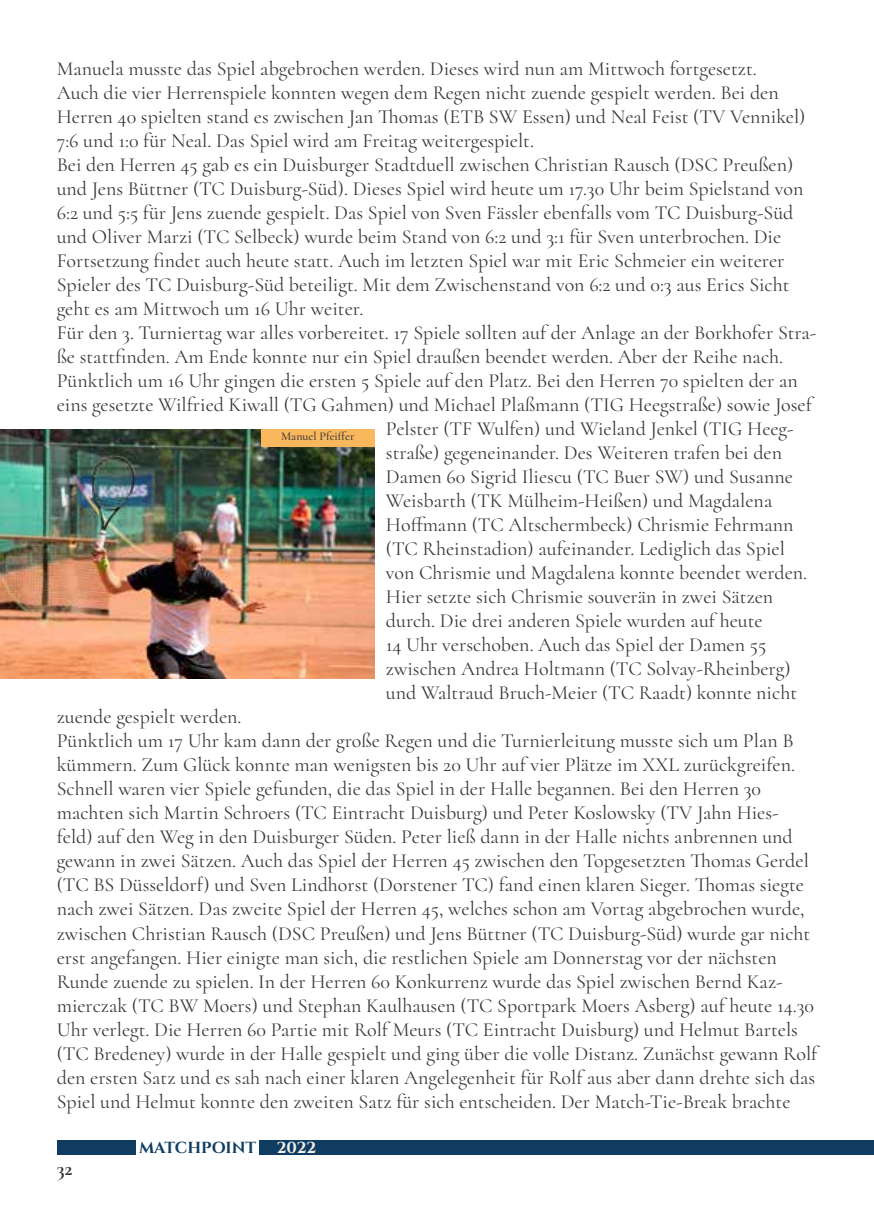
<style>
.page{position:relative;width:874px;height:1225px;background:#fff}
.page>*{position:absolute;margin:0;border:0;box-sizing:border-box;transform-origin:0 0}
.t1{font:20px "Cormorant";color:#363635}
.t2{font:700 20px "Cormorant";color:#363635}
.t3{font:700 16px "Cinzel";color:#103c61}
.t4{font:700 16px "Cinzel";color:#f4f0ed}
.t5{font:500 12px "Cormorant";color:#363635}
</style>
<div class="page">
<img style="left:0;top:429px;width:374px;height:249px">
<div style="left:57px;top:1140px;width:79px;height:14px;background:#103c61"></div>
<div style="left:259px;top:1140px;width:614px;height:14px;background:#103c61"></div>
<div style="left:261px;top:429px;width:113px;height:17px;background:#f9b75e"></div>
<p class="t1" style="left:57px;top:57px;width:701px">Manuela musste das Spiel abgebrochen werden. Dieses wird nun am Mittwoch fortgesetzt.</p>
<p class="t1" style="left:57px;top:81px;width:723px">Auch die vier Herrenspiele konnten wegen dem Regen nicht zuende gespielt werden. Bei den</p>
<p class="t1" style="left:57px;top:105px;width:749px">Herren 40 spielten stand es zwischen Jan Thomas (ETB SW Essen) und Neal Feist (TV Vennikel)</p>
<p class="t1" style="left:57px;top:129px;width:478px">7:6 und 1:0 für Neal. Das Spiel wird am Freitag weitergespielt.</p>
<p class="t1" style="left:57px;top:153px;width:737px">Bei den Herren 45 gab es ein Duisburger Stadtduell zwischen Christian Rausch (DSC Preußen)</p>
<p class="t1" style="left:57px;top:177px;width:747px">und Jens Büttner (TC Duisburg-Süd). Dieses Spiel wird heute um 17.30 Uhr beim Spielstand von</p>
<p class="t1" style="left:57px;top:201px;width:737px">6:2 und 5:5 für Jens zuende gespielt. Das Spiel von Sven Fässler ebenfalls vom TC Duisburg-Süd</p>
<p class="t1" style="left:57px;top:225px;width:725px">und Oliver Marzi (TC Selbeck) wurde beim Stand von 6:2 und 3:1 für Sven unterbrochen. Die</p>
<p class="t1" style="left:57px;top:249px;width:728px">Fortsetzung findet auch heute statt. Auch im letzten Spiel war mit Eric Schmeier ein weiterer</p>
<p class="t1" style="left:57px;top:273px;width:734px">Spieler des TC Duisburg-Süd beteiligt. Mit dem Zwischenstand von 6:2 und 0:3 aus Erics Sicht</p>
<p class="t1" style="left:57px;top:297px;width:308px">geht es am Mittwoch um 16 Uhr weiter.</p>
<p class="t1" style="left:57px;top:321px;width:760px">Für den 3. Turniertag war alles vorbereitet. 17 Spiele sollten auf der Anlage an der Borkhofer Stra-</p>
<p class="t1" style="left:57px;top:345px;width:727px">ße stattfinden. Am Ende konnte nur ein Spiel draußen beendet werden. Aber der Reihe nach.</p>
<p class="t1" style="left:57px;top:369px;width:742px">Pünktlich um 16 Uhr gingen die ersten 5 Spiele auf den Platz. Bei den Herren 70 spielten der an</p>
<p class="t1" style="left:57px;top:393px;width:756px">eins gesetzte Wilfried Kiwall (TG Gahmen) und Michael Plaßmann (TIG Heegstraße) sowie Josef</p>
<p class="t1" style="left:386px;top:417px;width:409px">Pelster (TF Wulfen) und Wieland Jenkel (TIG Heeg-</p>
<p class="t1" style="left:386px;top:441px;width:397px">straße) gegeneinander. Des Weiteren trafen bei den</p>
<p class="t1" style="left:386px;top:465px;width:408px">Damen 60 Sigrid Iliescu (TC Buer SW) und Susanne</p>
<p class="t1" style="left:386px;top:489px;width:388px">Weisbarth (TK Mülheim-Heißen) und Magdalena</p>
<p class="t1" style="left:386px;top:513px;width:409px">Hoffmann (TC Altschermbeck) Chrismie Fehrmann</p>
<p class="t1" style="left:386px;top:537px;width:400px">(TC Rheinstadion) aufeinander. Lediglich das Spiel</p>
<p class="t1" style="left:386px;top:561px;width:422px">von Chrismie und Magdalena konnte beendet werden.</p>
<p class="t1" style="left:386px;top:585px;width:388px">Hier setzte sich Chrismie souverän in zwei Sätzen</p>
<p class="t1" style="left:386px;top:609px;width:378px">durch. Die drei anderen Spiele wurden auf heute</p>
<p class="t1" style="left:386px;top:633px;width:381px">14 Uhr verschoben. Auch das Spiel der Damen 55</p>
<p class="t1" style="left:386px;top:657px;width:406px">zwischen Andrea Holtmann (TC Solvay-Rheinberg)</p>
<p class="t1" style="left:386px;top:681px;width:412px">und Waltraud Bruch-Meier (TC Raadt) konnte nicht</p>
<p class="t1" style="left:57px;top:705px;width:186px">zuende gespielt werden.</p>
<p class="t1" style="left:57px;top:729px;width:738px">Pünktlich um 17 Uhr kam dann der große Regen und die Turnierleitung musste sich um Plan B</p>
<p class="t1" style="left:57px;top:753px;width:739px">kümmern. Zum Glück konnte man wenigsten bis 20 Uhr auf vier Plätze im XXL zurückgreifen.</p>
<p class="t1" style="left:57px;top:777px;width:705px">Schnell waren vier Spiele gefunden, die das Spiel in der Halle begannen. Bei den Herren 30</p>
<p class="t1" style="left:57px;top:801px;width:723px">machten sich Martin Schroers (TC Eintracht Duisburg) und Peter Koslowsky (TV Jahn Hies-</p>
<p class="t1" style="left:57px;top:825px;width:737px">feld) auf den Weg in den Duisburger Süden. Peter ließ dann in der Halle nichts anbrennen und</p>
<p class="t1" style="left:57px;top:849px;width:753px">gewann in zwei Sätzen. Auch das Spiel der Herren 45 zwischen den Topgesetzten Thomas Gerdel</p>
<p class="t1" style="left:57px;top:873px;width:748px">(TC BS Düsseldorf) und Sven Lindhorst (Dorstener TC) fand einen klaren Sieger. Thomas siegte</p>
<p class="t1" style="left:57px;top:897px;width:749px">nach zwei Sätzen. Das zweite Spiel der Herren 45, welches schon am Vortag abgebrochen wurde,</p>
<p class="t1" style="left:57px;top:921px;width:754px">zwischen Christian Rausch (DSC Preußen) und Jens Büttner (TC Duisburg-Süd) wurde gar nicht</p>
<p class="t1" style="left:57px;top:945px;width:721px">erst angefangen. Hier einigte man sich, die restlichen Spiele am Donnerstag vor der nächsten</p>
<p class="t1" style="left:57px;top:969px;width:727px">Runde zuende zu spielen. In der Herren 60 Konkurrenz wurde das Spiel zwischen Bernd Kaz-</p>
<p class="t1" style="left:57px;top:993px;width:758px">mierczak (TC BW Moers) und Stephan Kaulhausen (TC Sportpark Moers Asberg) auf heute 14.30</p>
<p class="t1" style="left:57px;top:1017px;width:742px">Uhr verlegt. Die Herren 60 Partie mit Rolf Meurs (TC Eintracht Duisburg) und Helmut Bartels</p>
<p class="t1" style="left:57px;top:1041px;width:762px">(TC Bredeney) wurde in der Halle gespielt und ging über die volle Distanz. Zunächst gewann Rolf</p>
<p class="t1" style="left:57px;top:1065px;width:759px">den ersten Satz und es sah nach einer klaren Angelegenheit für Rolf aus aber dann drehte sich das</p>
<p class="t1" style="left:57px;top:1089px;width:735px">Spiel und Helmut konnte den zweiten Satz für sich entscheiden. Der Match-Tie-Break brachte</p>
<p class="t5" style="left:281px;top:429px;width:75px">Manuel Pfeiffer</p>
<p class="t2" style="left:57px;top:1156px;width:17px">32</p>
<p class="t3" style="left:139px;top:1137px;width:119px">MATCHPOINT</p>
<p class="t4" style="left:276px;top:1137px;width:41px">2022</p>
</div>
